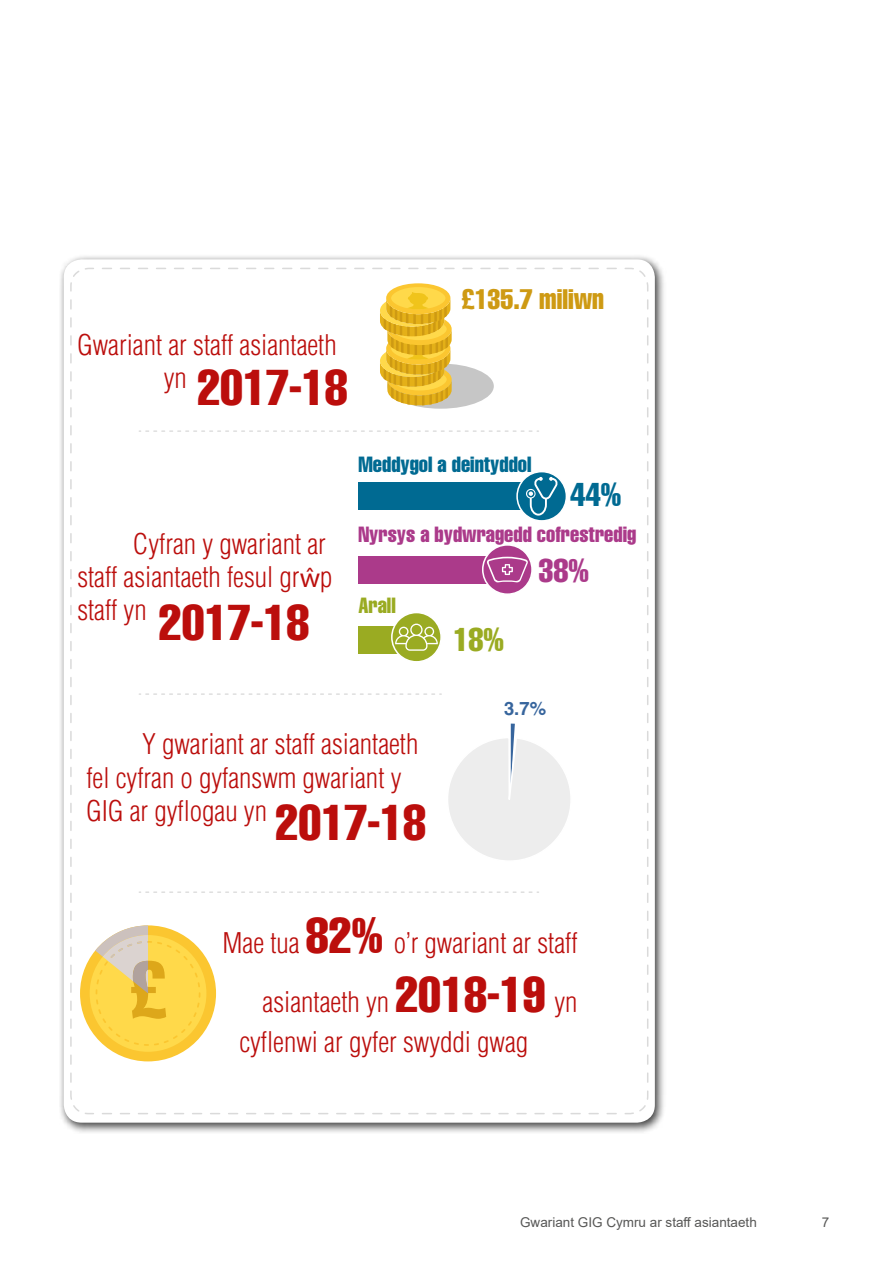
<style>
.page{position:relative;width:893px;height:1263px;background:#fff}
.page>*{position:absolute;margin:0;border:0;box-sizing:border-box;transform-origin:0 0}
.t1{font:49.5px "Helvetica LT Std Comp";color:#bb0e0c}
.t2{font:32.4px "Helvetica LT Std Comp";color:#006a92}
.t3{font:32.4px "Helvetica LT Std Comp";color:#ab3a8a}
.t4{font:32.4px "Helvetica LT Std Comp";color:#9aab22}
.t5{font:300 condensed 27.75px/33.3px "Helvetica LT Std";color:#bb0e0c}
.t6{font:27.75px "Helvetica LT Std Comp";color:#ce9a13}
.t7{font:21.6px "Helvetica LT Std Comp";color:#ab3a8a}
.t8{font:21.6px "Helvetica LT Std Comp";color:#006a92}
.t9{font:21.6px "Helvetica LT Std Comp";color:#9aab22}
.t10{font:700 18.6px "Helvetica LT Std";color:#37659d}
.t11{font:13.5px "Arial";color:#575756}
.s1{font-family:"Myriad Pro";font-weight:400;font-stretch:normal}
.s2{font-family:"Helvetica LT Std Comp";font-weight:400;font-stretch:normal;font-size:49.5px}
</style>
<div class="page">
<div style="left:59px;top:254px;width:607px;height:879px;background:#000;opacity:.75"></div>
<div style="left:64px;top:259px;width:591px;height:864px;background:#fff;border-radius:18px"></div>
<svg style="left:70px;top:267px;width:579px;height:848px"></svg>
<div style="left:358px;top:483px;width:181px;height:27px;background:#006a92"></div>
<div style="left:358px;top:556px;width:136px;height:27px;background:#ab3a8a"></div>
<div style="left:358px;top:626px;width:57px;height:27px;background:#9aab22"></div>
<div style="left:387px;top:364px;width:107px;height:45px;background:#c6c6c6;border-radius:50%"></div>
<div style="left:386px;top:283px;width:64px;height:31px;background:#fbc630;border-radius:50%"></div>
<div style="left:391px;top:287px;width:54px;height:22px;background:#ffd94a;border-radius:50%"></div>
<svg style="left:380px;top:292px;width:72px;height:113px"></svg>
<svg style="left:482px;top:544px;width:51px;height:51px"></svg>
<svg style="left:516px;top:471px;width:51px;height:51px"></svg>
<div style="left:80px;top:925px;width:136px;height:136px;background:#fbc630;border-radius:50%"></div>
<div style="left:90px;top:935px;width:116px;height:117px;background:#ffd94a;border-radius:50%"></div>
<svg style="left:95px;top:925px;width:105px;height:121px"></svg>
<svg style="left:139px;top:430px;width:400px;height:2px"></svg>
<svg style="left:139px;top:891px;width:400px;height:2px"></svg>
<svg style="left:139px;top:693px;width:303px;height:2px"></svg>
<svg style="left:391px;top:612px;width:51px;height:51px"></svg>
<svg style="left:447px;top:724px;width:125px;height:138px"></svg>
<p class="t5" style="left:77px;top:328px;width:261px">Gwariant ar staff asiantaeth</p>
<p class="t1" style="left:164px;top:356px;width:185px"><sup>yn</sup> 2017-18</p>
<p class="t6" style="left:462px;top:282px;width:144px">£135.7 miliwn</p>
<p class="t5" style="left:77px;top:527px;width:257px;text-indent:56px">Cyfran y gwariant ar staff asiantaeth fesul gr<span class="s1">ŵ</span>p staff yn <span class="s2">2017-18</span></p>
<p class="t8" style="left:358px;top:450px;width:175px">Meddygol a deintyddol</p>
<p class="t2" style="left:571px;top:474px;width:52px">44%</p>
<p class="t7" style="left:358px;top:520px;width:279px">Nyrsys a bydwragedd cofrestredig</p>
<p class="t9" style="left:358px;top:591px;width:39px">Arall</p>
<p class="t4" style="left:453px;top:619px;width:52px">18%</p>
<p class="t3" style="left:539px;top:550px;width:52px">38%</p>
<p class="t10" style="left:504px;top:697px;width:44px">3.7%</p>
<p class="t5" style="left:86px;top:727px;width:341px;text-indent:56px">Y gwariant ar staff asiantaeth fel cyfran o gyfanswm gwariant y<br>GIG ar gyflogau yn <span class="s2">2017-18</span></p>
<p class="t5" style="left:223px;top:913px;width:356px;line-height:59.2px;text-align:right">Mae tua <span class="s2">82%</span> o’r gwariant ar staff asiantaeth yn <span class="s2">2018-19</span> yn</p>
<p class="t5" style="left:239px;top:1025px;width:290px">cyflenwi ar gyfer swyddi gwag</p>
<p class="t11" style="left:520px;top:1213px;width:238px">Gwariant GIG Cymru ar staff asiantaeth</p>
<p class="t11" style="left:822px;top:1213px;width:9px">7</p>
</div>
